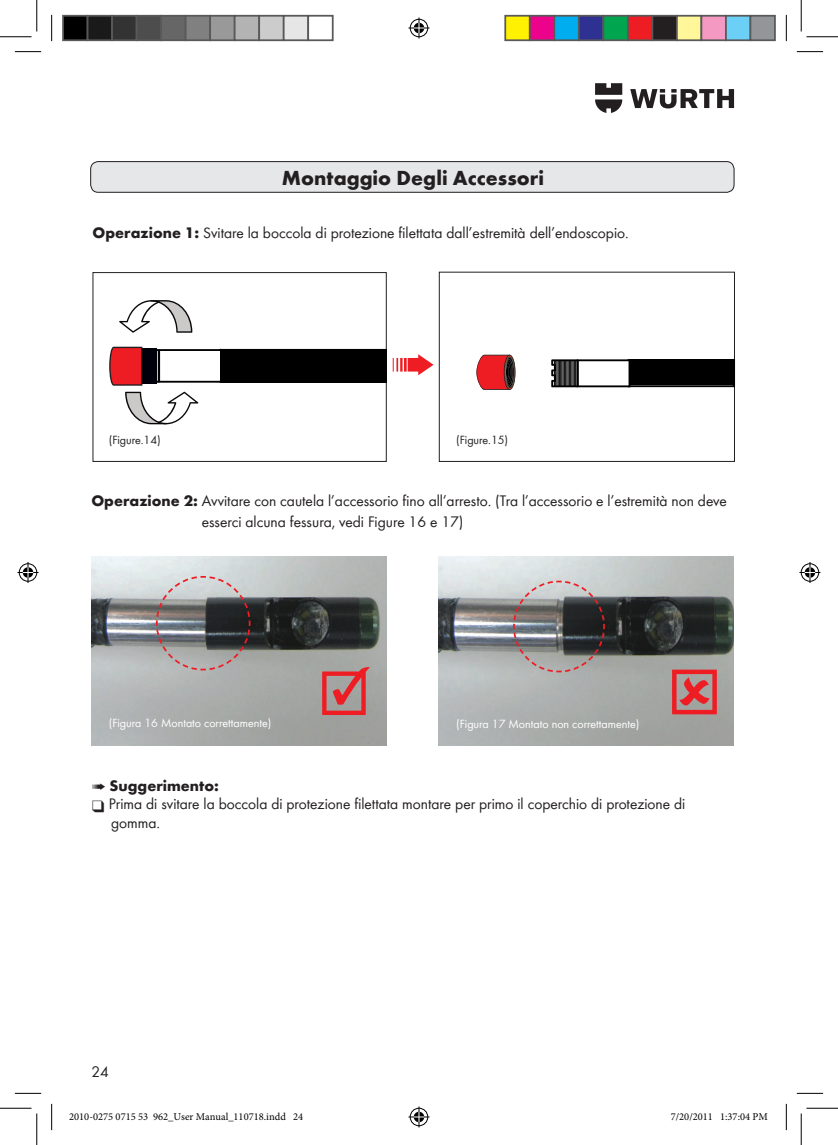
<style>
.page{position:relative;width:838px;height:1145px;background:#fff}
.page>*{position:absolute;margin:0;border:0;box-sizing:border-box;transform-origin:0 0}
.t1{font:700 21px "Wuerth";color:#231f20}
.步驟{font:15.75px "Wuerth";color:#231f20}
.步驟-2{font:700 15.75px "Wuerth";color:#231f20}
.圖號{font:12.25px "Wuerth";color:#fff}
.圖號-2{font:12.25px "Wuerth";color:#231f20}
.t2{font:10.5px "Minion Pro";color:#000}
.s1{font-weight:700}
.s2{font-family:"Futura TOT"}
</style>
<div class="page">
<svg style="left:630px;top:89px;width:104px;height:19px"></svg>
<svg style="left:595px;top:83px;width:27px;height:30px"></svg>
<div style="left:91px;top:162px;width:643px;height:30px;background:#e6e7e9;border-radius:8px"></div>
<div style="left:90px;top:161px;width:644px;height:32px;border:1px solid #231f20;border-radius:8px"></div>
<img style="left:439px;top:557px;width:294px;height:189px">
<img style="left:512px;top:580px;width:93px;height:93px">
<img style="left:91px;top:557px;width:295px;height:189px">
<svg style="left:155px;top:575px;width:96px;height:96px;background:#8c8989"></svg>
<div style="left:439px;top:272px;width:295px;height:190px;border:1px solid #231f20"></div>
<svg style="left:551px;top:359px;width:184px;height:28px"></svg>
<div style="left:630px;top:359px;width:104px;height:26px;background:#000"></div>
<svg style="left:476px;top:355px;width:39px;height:35px"></svg>
<div style="left:92px;top:272px;width:294px;height:190px;border:1px solid #231f20"></div>
<svg style="left:119px;top:300px;width:73px;height:33px"></svg>
<svg style="left:125px;top:392px;width:73px;height:32px"></svg>
<svg style="left:109px;top:346px;width:277px;height:40px"></svg>
<svg style="left:392px;top:354px;width:41px;height:21px"></svg>
<svg style="left:322px;top:667px;width:47px;height:48px;background:#c2696a"></svg>
<svg style="left:672px;top:670px;width:44px;height:44px;background:#cb5b5d"></svg>
<svg style="left:15px;top:51px;width:26px;height:1px"></svg>
<svg style="left:796px;top:51px;width:27px;height:1px"></svg>
<svg style="left:15px;top:1093px;width:26px;height:1px"></svg>
<svg style="left:796px;top:1093px;width:27px;height:1px"></svg>
<svg style="left:51px;top:15px;width:1px;height:26px"></svg>
<svg style="left:51px;top:1104px;width:1px;height:26px"></svg>
<svg style="left:786px;top:15px;width:1px;height:26px"></svg>
<svg style="left:786px;top:1104px;width:1px;height:26px"></svg>
<hr style="left:0;top:36px;width:32px;height:1px;background:#000">
<hr style="left:806px;top:36px;width:31px;height:1px;background:#000">
<hr style="left:0;top:1108px;width:32px;height:1px;background:#000">
<hr style="left:806px;top:1108px;width:31px;height:1px;background:#000">
<hr style="left:36px;top:0;width:1px;height:31px;background:#000">
<hr style="left:36px;top:1113px;width:1px;height:32px;background:#000">
<hr style="left:800px;top:0;width:1px;height:31px;background:#000">
<hr style="left:800px;top:1113px;width:1px;height:32px;background:#000">
<svg style="left:408px;top:18px;width:21px;height:21px"></svg>
<svg style="left:408px;top:1106px;width:21px;height:21px"></svg>
<svg style="left:18px;top:562px;width:21px;height:21px"></svg>
<svg style="left:799px;top:562px;width:21px;height:21px"></svg>
<div style="left:63px;top:16px;width:25px;height:24px;background:#000"></div>
<div style="left:62px;top:15px;width:26px;height:26px;border:2px solid #595959"></div>
<div style="left:88px;top:16px;width:24px;height:24px;background:#1a1a1a"></div>
<div style="left:87px;top:15px;width:26px;height:26px;border:2px solid #595959"></div>
<div style="left:112px;top:16px;width:25px;height:24px;background:#333"></div>
<div style="left:111px;top:15px;width:26px;height:26px;border:2px solid #595959"></div>
<div style="left:137px;top:16px;width:24px;height:24px;background:#4d4d4d"></div>
<div style="left:136px;top:15px;width:26px;height:26px;border:2px solid #595959"></div>
<div style="left:161px;top:16px;width:25px;height:24px;background:#666"></div>
<div style="left:160px;top:15px;width:26px;height:26px;border:2px solid #595959"></div>
<div style="left:186px;top:16px;width:24px;height:24px;background:#808080"></div>
<div style="left:185px;top:15px;width:26px;height:26px;border:2px solid #595959"></div>
<div style="left:210px;top:16px;width:25px;height:24px;background:#999"></div>
<div style="left:209px;top:15px;width:26px;height:26px;border:2px solid #595959"></div>
<div style="left:235px;top:16px;width:24px;height:24px;background:#b3b3b3"></div>
<div style="left:234px;top:15px;width:26px;height:26px;border:2px solid #595959"></div>
<div style="left:259px;top:16px;width:25px;height:24px;background:#ccc"></div>
<div style="left:258px;top:15px;width:26px;height:26px;border:2px solid #595959"></div>
<div style="left:284px;top:16px;width:24px;height:24px;background:#e6e6e6"></div>
<div style="left:283px;top:15px;width:26px;height:26px;border:2px solid #595959"></div>
<div style="left:307px;top:15px;width:26px;height:26px;border:2px solid #595959"></div>
<div style="left:505px;top:16px;width:24px;height:24px;background:#fff101"></div>
<div style="left:504px;top:15px;width:26px;height:26px;border:2px solid #595959"></div>
<div style="left:529px;top:16px;width:25px;height:24px;background:#ed028c"></div>
<div style="left:529px;top:15px;width:26px;height:26px;border:2px solid #595959"></div>
<div style="left:554px;top:16px;width:24px;height:24px;background:#00aeef"></div>
<div style="left:553px;top:15px;width:26px;height:26px;border:2px solid #595959"></div>
<div style="left:578px;top:16px;width:25px;height:24px;background:#2e3092"></div>
<div style="left:578px;top:15px;width:26px;height:26px;border:2px solid #595959"></div>
<div style="left:603px;top:16px;width:24px;height:24px;background:#00a54f"></div>
<div style="left:602px;top:15px;width:26px;height:26px;border:2px solid #595959"></div>
<div style="left:627px;top:16px;width:25px;height:24px;background:#ee1d23"></div>
<div style="left:627px;top:15px;width:26px;height:26px;border:2px solid #595959"></div>
<div style="left:652px;top:16px;width:24px;height:24px;background:#231f20"></div>
<div style="left:651px;top:15px;width:26px;height:26px;border:2px solid #595959"></div>
<div style="left:676px;top:16px;width:25px;height:24px;background:#fff79a"></div>
<div style="left:676px;top:15px;width:26px;height:26px;border:2px solid #595959"></div>
<div style="left:701px;top:16px;width:24px;height:24px;background:#f499c2"></div>
<div style="left:700px;top:15px;width:26px;height:26px;border:2px solid #595959"></div>
<div style="left:725px;top:16px;width:25px;height:24px;background:#6bcff6"></div>
<div style="left:725px;top:15px;width:26px;height:26px;border:2px solid #595959"></div>
<div style="left:750px;top:16px;width:24px;height:24px;background:#939598"></div>
<div style="left:749px;top:15px;width:26px;height:26px;border:2px solid #595959"></div>
<p class="t1" style="left:282px;top:163px;width:264px">Montaggio Degli Accessori</p>
<p class="步驟" style="left:93px;top:222px;width:537px"><span class="s1">Operazione 1:</span> Svitare la boccola di protezione filettata dall’estremità dell’endoscopio.</p>
<p class="圖號-2" style="left:109px;top:431px;width:53px">(Figure.14)</p>
<p class="圖號-2" style="left:456px;top:431px;width:53px">(Figure.15)</p>
<p class="步驟" style="left:91px;top:490px;width:637px"><span class="s1">Operazione 2:</span> Avvitare con cautela l’accessorio fino all’arresto. (Tra l’accessorio e l’estremità non deve</p>
<p class="步驟" style="left:202px;top:511px;width:263px">esserci alcuna fessura, vedi Figure 16 e 17)</p>
<p class="圖號" style="left:109px;top:715px;width:164px">(Figura 16 Montato correttamente)</p>
<p class="圖號" style="left:456px;top:715px;width:185px">(Figura 17 Montato non correttamente)</p>
<p class="步驟-2" style="left:91px;top:774px;width:129px"><span class="s2">➠</span> Suggerimento:</p>
<p class="步驟" style="left:91px;top:794px;width:595px"><span class="s2">❑</span> Prima di svitare la boccola di protezione filettata montare per primo il coperchio di protezione di</p>
<p class="步驟" style="left:111px;top:812px;width:50px">gomma.</p>
<p class="步驟" style="left:91px;top:1061px;width:19px">24</p>
<p class="t2" style="left:69px;top:1109px;width:235px">2010-0275 0715 53 962_User Manual_110718.indd 24</p>
<p class="t2" style="left:670px;top:1109px;width:99px">7/20/2011 1:37:04 PM</p>
</div>
